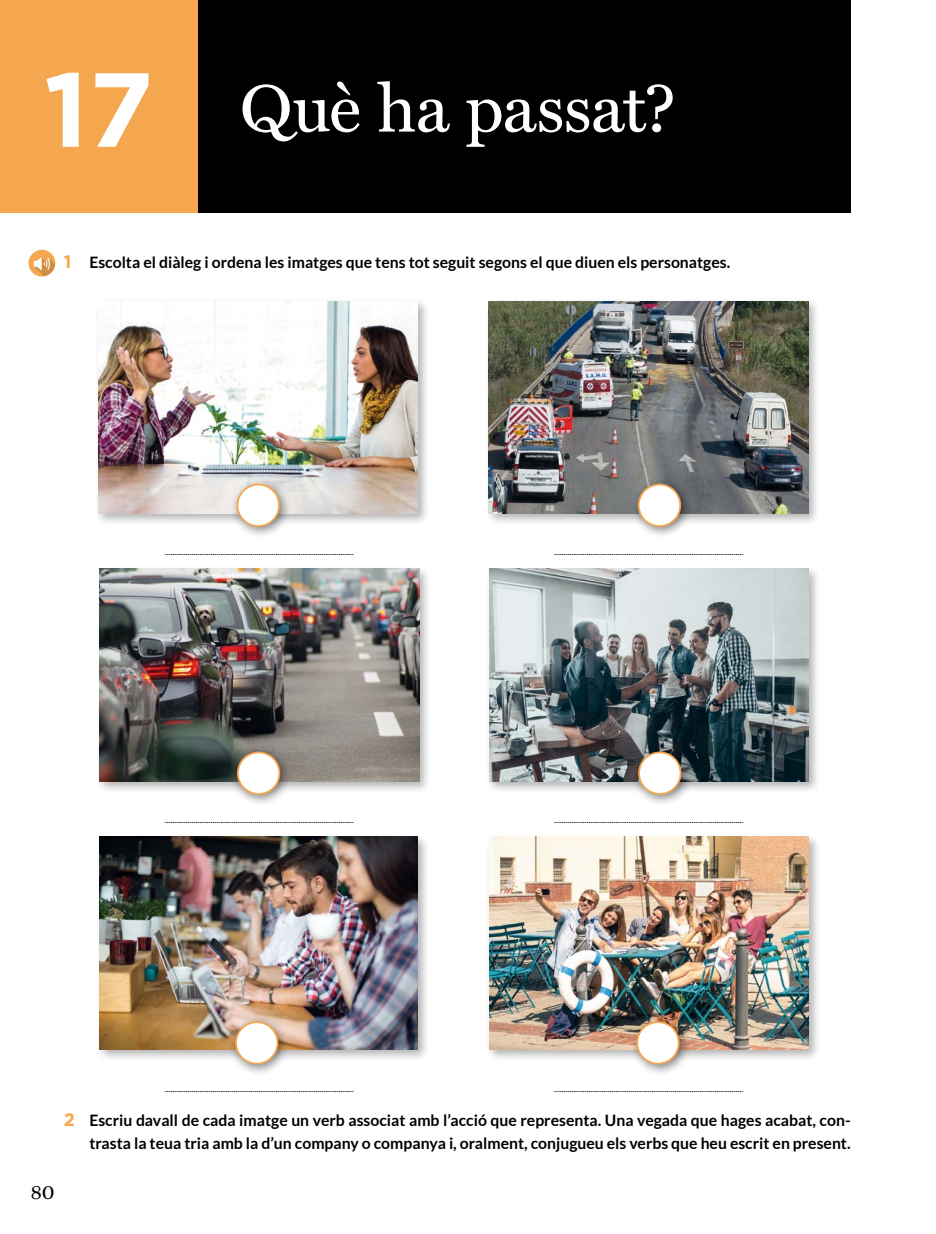
<style>
.page{position:relative;width:936px;height:1234px;background:#fff}
.page>*{position:absolute;margin:0;border:0;box-sizing:border-box;transform-origin:0 0}
.t1{font:67.5px "Miller Text";letter-spacing:-.015em;color:#fff}
.t2{font:21px "Miller Text";color:#000}
.t3{font:700 15.75px/22.5px "Lato";color:#000;text-align:right}
.t4{font:9px "Lato";color:#000}
.s1{font-family:"Gotham";font-weight:700;font-size:105px}
.s2{font-family:"Gotham";font-size:18px;color:#f5a74f}
</style>
<div class="page">
<div style="left:0;top:0;width:850px;height:213px;background:#000"></div>
<div style="left:0;top:0;width:197px;height:213px;background:#f5a74f"></div>
<div style="left:485px;top:565px;width:335px;height:229px;background:#000;opacity:.3"></div>
<img style="left:489px;top:569px;width:319px;height:212px">
<div style="left:485px;top:297px;width:335px;height:229px;background:#000;opacity:.3"></div>
<img style="left:489px;top:301px;width:319px;height:212px">
<div style="left:95px;top:297px;width:335px;height:229px;background:#000;opacity:.3"></div>
<img style="left:99px;top:301px;width:319px;height:212px">
<div style="left:96px;top:832px;width:334px;height:229px;background:#000;opacity:.3"></div>
<img style="left:100px;top:836px;width:318px;height:213px">
<div style="left:485px;top:832px;width:335px;height:229px;background:#000;opacity:.3"></div>
<img style="left:489px;top:836px;width:319px;height:213px">
<div style="left:96px;top:565px;width:335px;height:229px;background:#000;opacity:.3"></div>
<img style="left:100px;top:569px;width:319px;height:212px">
<div style="left:229px;top:476px;width:63px;height:62px;background:#000;opacity:.5"></div>
<div style="left:237px;top:484px;width:42px;height:42px;background:#fff;border-radius:50%"></div>
<div style="left:236px;top:483px;width:44px;height:44px;border:2px solid #f5a74f;border-radius:50%"></div>
<div style="left:230px;top:744px;width:62px;height:62px;background:#000;opacity:.5"></div>
<div style="left:238px;top:752px;width:41px;height:41px;background:#fff;border-radius:50%"></div>
<div style="left:237px;top:751px;width:43px;height:43px;border:2px solid #f5a74f;border-radius:50%"></div>
<div style="left:228px;top:1013px;width:62px;height:63px;background:#000;opacity:.5"></div>
<div style="left:236px;top:1021px;width:41px;height:42px;background:#fff;border-radius:50%"></div>
<div style="left:235px;top:1020px;width:43px;height:44px;border:2px solid #f5a74f;border-radius:50%"></div>
<div style="left:630px;top:476px;width:62px;height:62px;background:#000;opacity:.5"></div>
<div style="left:638px;top:484px;width:42px;height:42px;background:#fff;border-radius:50%"></div>
<div style="left:637px;top:483px;width:44px;height:44px;border:2px solid #f5a74f;border-radius:50%"></div>
<div style="left:631px;top:744px;width:62px;height:62px;background:#000;opacity:.5"></div>
<div style="left:639px;top:752px;width:41px;height:41px;background:#fff;border-radius:50%"></div>
<div style="left:638px;top:751px;width:43px;height:43px;border:2px solid #f5a74f;border-radius:50%"></div>
<div style="left:629px;top:1013px;width:62px;height:63px;background:#000;opacity:.5"></div>
<div style="left:637px;top:1021px;width:41px;height:42px;background:#fff;border-radius:50%"></div>
<div style="left:636px;top:1020px;width:43px;height:44px;border:2px solid #f5a74f;border-radius:50%"></div>
<svg style="left:29px;top:250px;width:26px;height:26px"></svg>
<h1 class="t1" style="left:44px;top:68px;width:633px"><span class="s1">17</span> Què ha passat?</h1>
<h3 class="t3" style="left:64px;top:251px;width:668px"><span class="s2">1</span> Escolta el diàleg i ordena les imatges que tens tot seguit segons el que diuen els personatges.</h3>
<p class="t4" style="left:165px;top:546px;width:190px">...................................................................................................</p>
<p class="t4" style="left:554px;top:546px;width:190px">...................................................................................................</p>
<p class="t4" style="left:165px;top:814px;width:190px">...................................................................................................</p>
<p class="t4" style="left:554px;top:814px;width:190px">...................................................................................................</p>
<p class="t4" style="left:165px;top:1083px;width:190px">...................................................................................................</p>
<p class="t4" style="left:554px;top:1083px;width:190px">...................................................................................................</p>
<h3 class="t3" style="left:64px;top:1108px;width:788px"><span class="s2">2</span> Escriu davall de cada imatge un verb associat amb l’acció que representa. Una vegada que hages acabat, con&shy;trasta la teua tria amb la d’un company o companya i, oralment, conjugueu els verbs que heu escrit en present.</h3>
<h2 class="t2" style="left:30px;top:1179px;width:26px">80</h2>
</div>
